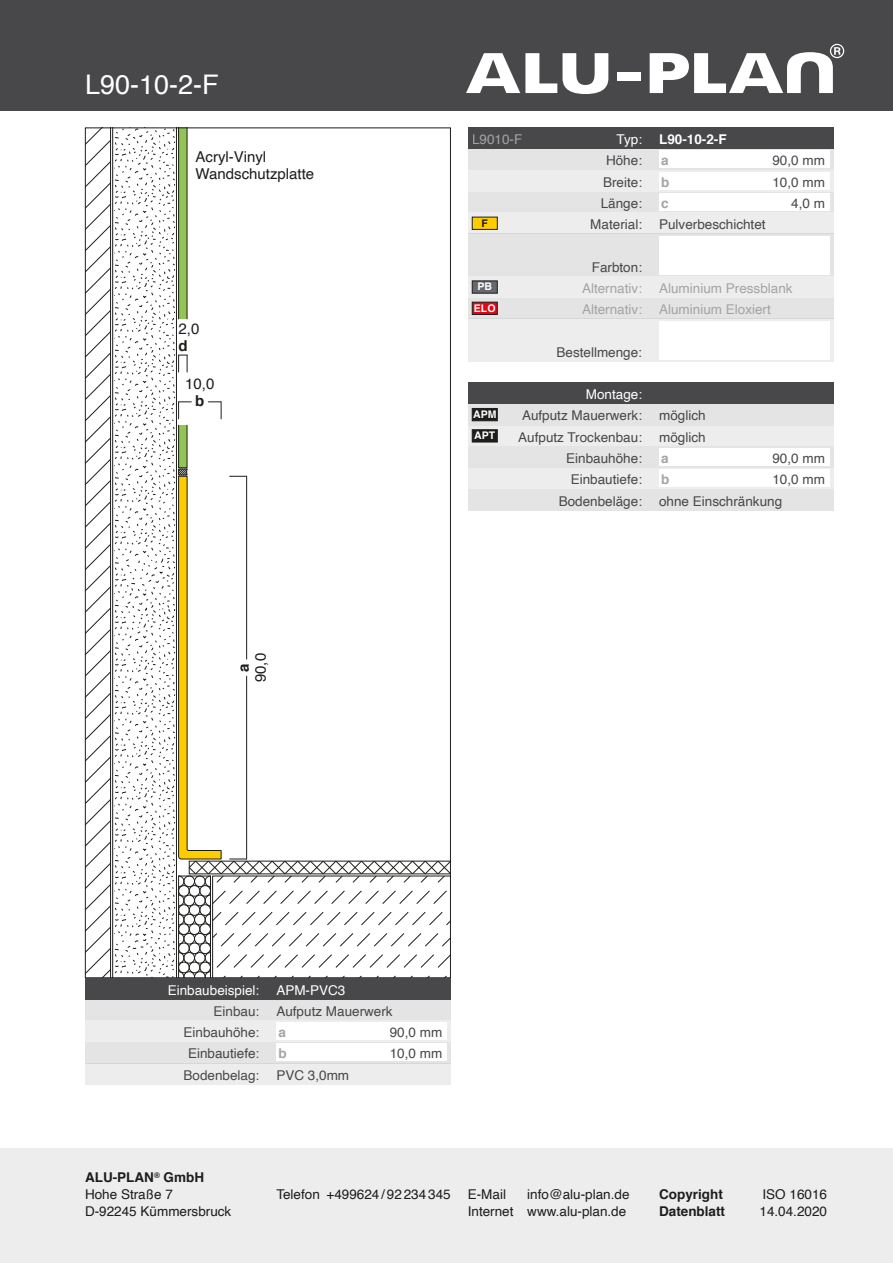
<style>
.page{position:relative;width:893px;height:1263px;background:#fff}
.page>*{position:absolute;margin:0;border:0;box-sizing:border-box;transform-origin:0 0}
.t1{font:27px "Helvetica";color:#fff}
.t2{font:15px/17px "Helvetica";color:#1d1d1b}
.t3{font:700 15px "Helvetica";color:#1d1d1b}
.t4{font:13.5px "Helvetica";color:#48484a}
.t5{font:13.5px/17px "Helvetica";color:#1d1d1b}
.t6{font:13.5px "Helvetica";color:#a4a4a6}
.t7{font:13.5px "Helvetica";color:#fff}
.t8{font:700 13.5px "Helvetica";color:#1d1d1b}
.t9{font:700 13.5px "Helvetica";color:#fff}
.t10{font:700 13.5px "Helvetica";color:#a4a4a6}
.t11{font:13.5px "Helvetica";color:#a4a4a7}
.t12{font:700 10.5px/21.3px "Helvetica";color:#fff}
.t13{font:700 10.5px "Helvetica";color:#1d1d1b}
.s1{font-weight:700}
</style>
<div class="page">
<div style="left:0;top:1148px;width:893px;height:115px;background:#ededee"></div>
<div style="left:0;top:0;width:893px;height:111px;background:#48484a"></div>
<svg style="left:87px;top:130px;width:362px;height:846px"></svg>
<div style="left:468px;top:425px;width:365px;height:21px;background:#ededee"></div>
<div style="left:468px;top:404px;width:365px;height:21px;background:#e4e4e5"></div>
<div style="left:468px;top:489px;width:365px;height:21px;background:#e4e4e5"></div>
<div style="left:468px;top:468px;width:365px;height:21px;background:#ededee"></div>
<div style="left:659px;top:470px;width:170px;height:17px;background:#fff"></div>
<div style="left:468px;top:446px;width:365px;height:22px;background:#e4e4e5"></div>
<div style="left:659px;top:449px;width:170px;height:17px;background:#fff"></div>
<div style="left:468px;top:383px;width:365px;height:21px;background:#48484a"></div>
<div style="left:85px;top:999px;width:366px;height:21px;background:#e4e4e5"></div>
<svg style="left:85px;top:1020px;width:366px;height:64px"></svg>
<div style="left:276px;top:1023px;width:170px;height:17px;background:#fff"></div>
<div style="left:85px;top:978px;width:366px;height:21px;background:#48484a"></div>
<div style="left:468px;top:191px;width:365px;height:22px;background:#e4e4e5"></div>
<div style="left:659px;top:193px;width:170px;height:17px;background:#fff"></div>
<div style="left:468px;top:170px;width:365px;height:21px;background:#ededee"></div>
<div style="left:659px;top:172px;width:170px;height:17px;background:#fff"></div>
<div style="left:468px;top:149px;width:365px;height:21px;background:#e4e4e5"></div>
<div style="left:659px;top:151px;width:170px;height:17px;background:#fff"></div>
<div style="left:468px;top:128px;width:365px;height:21px;background:#48484a"></div>
<svg style="left:468px;top:213px;width:365px;height:148px"></svg>
<div style="left:472px;top:408px;width:25px;height:13px;background:#1d1d1b;border:1px solid #1d1d1b"></div>
<div style="left:472px;top:429px;width:25px;height:13px;background:#1d1d1b;border:1px solid #1d1d1b"></div>
<div style="left:472px;top:217px;width:25px;height:13px;background:#fc0;border:1px solid #1d1d1b"></div>
<div style="left:472px;top:281px;width:25px;height:12px;background:#65686f;border:1px solid #1d1d1b"></div>
<div style="left:472px;top:302px;width:25px;height:13px;background:#e30614;border:1px solid #1d1d1b"></div>
<svg style="left:650px;top:44px;width:194px;height:49px"></svg>
<div style="left:617px;top:72px;width:23px;height:9px;background:#fff"></div>
<svg style="left:466px;top:53px;width:142px;height:41px"></svg>
<h1 class="t1" style="left:85px;top:63px;width:135px">L90-10-2-F</h1>
<p class="t2" style="left:196px;top:148px;width:120px">Acryl-Vinyl<br>Wandschutzplatte</p>
<p class="t2" style="left:179px;top:321px;width:22px">2,0</p>
<p class="t3" style="left:179px;top:334px;width:11px">d</p>
<p class="t2" style="left:185px;top:375px;width:31px">10,0</p>
<p class="t3" style="left:195px;top:388px;width:11px">b</p>
<p class="t3" style="left:232px;top:672px;width:10px;rotate:-90deg">a</p>
<p class="t2" style="left:253px;top:682px;width:31px;rotate:-90deg">90,0</p>
<p class="t11" style="left:472px;top:129px;width:52px">L9010-F</p>
<p class="t7" style="left:617px;top:129px;width:27px">Typ:</p>
<p class="t9" style="left:659px;top:128px;width:69px">L90-10-2-F</p>
<p class="t4" style="left:606px;top:150px;width:38px">Höhe:</p>
<p class="t10" style="left:661px;top:150px;width:9px">a</p>
<p class="t4" style="left:772px;top:150px;width:54px">90,0 mm</p>
<p class="t4" style="left:603px;top:171px;width:41px">Breite:</p>
<p class="t10" style="left:661px;top:171px;width:10px">b</p>
<p class="t4" style="left:772px;top:171px;width:54px">10,0 mm</p>
<p class="t4" style="left:601px;top:193px;width:43px">Länge:</p>
<p class="t10" style="left:661px;top:192px;width:9px">c</p>
<p class="t4" style="left:791px;top:193px;width:35px">4,0 m</p>
<p class="t13" style="left:482px;top:214px;width:8px">F</p>
<p class="t4" style="left:590px;top:214px;width:53px">Material:</p>
<p class="t4" style="left:659px;top:214px;width:108px">Pulverbeschichtet</p>
<p class="t4" style="left:592px;top:256px;width:52px">Farbton:</p>
<p class="t12" style="left:474px;top:276px;width:23px;text-align:center">PB<br>ELO</p>
<p class="t6" style="left:582px;top:278px;width:62px">Alternativ:</p>
<p class="t6" style="left:582px;top:299px;width:62px">Alternativ:</p>
<p class="t6" style="left:659px;top:278px;width:135px">Aluminium Pressblank</p>
<p class="t6" style="left:659px;top:299px;width:113px">Aluminium Eloxiert</p>
<p class="t4" style="left:556px;top:341px;width:87px">Bestellmenge:</p>
<p class="t12" style="left:473px;top:404px;width:25px">APM<br>APT</p>
<p class="t7" style="left:586px;top:384px;width:58px">Montage:</p>
<p class="t4" style="left:518px;top:427px;width:125px">Aufputz Trockenbau:</p>
<p class="t4" style="left:659px;top:427px;width:48px">möglich</p>
<p class="t4" style="left:522px;top:405px;width:122px">Aufputz Mauerwerk:</p>
<p class="t4" style="left:659px;top:405px;width:48px">möglich</p>
<p class="t4" style="left:566px;top:448px;width:77px">Einbauhöhe:</p>
<p class="t10" style="left:661px;top:447px;width:9px">a</p>
<p class="t4" style="left:772px;top:448px;width:54px">90,0 mm</p>
<p class="t4" style="left:571px;top:469px;width:73px">Einbautiefe:</p>
<p class="t10" style="left:661px;top:469px;width:10px">b</p>
<p class="t4" style="left:772px;top:469px;width:54px">10,0 mm</p>
<p class="t4" style="left:559px;top:490px;width:85px">Bodenbeläge:</p>
<p class="t4" style="left:659px;top:490px;width:125px">ohne Einschränkung</p>
<p class="t7" style="left:168px;top:979px;width:93px">Einbaubeispiel:</p>
<p class="t4" style="left:214px;top:1001px;width:47px">Einbau:</p>
<p class="t7" style="left:276px;top:979px;width:71px">APM-PVC3</p>
<p class="t4" style="left:276px;top:1001px;width:118px">Aufputz Mauerwerk</p>
<p class="t4" style="left:184px;top:1022px;width:77px">Einbauhöhe:</p>
<p class="t10" style="left:279px;top:1021px;width:9px">a</p>
<p class="t4" style="left:390px;top:1022px;width:54px">90,0 mm</p>
<p class="t4" style="left:188px;top:1043px;width:73px">Einbautiefe:</p>
<p class="t10" style="left:279px;top:1043px;width:10px">b</p>
<p class="t4" style="left:390px;top:1043px;width:54px">10,0 mm</p>
<p class="t4" style="left:184px;top:1064px;width:77px">Bodenbelag:</p>
<p class="t4" style="left:276px;top:1064px;width:74px">PVC 3,0mm</p>
<p class="t5" style="left:85px;top:1169px;width:148px"><span class="s1">ALU-PLAN</span><sup>®</sup> <span class="s1">GmbH<br></span>Hohe Straße 7<br>D-92245 Kümmersbruck</p>
<p class="t5" style="left:276px;top:1186px;width:176px">Telefon +499624 /92234345</p>
<p class="t8" style="left:659px;top:1183px;width:65px">Copyright</p>
<p class="t5" style="left:762px;top:1186px;width:66px">ISO 16016</p>
<p class="t8" style="left:659px;top:1200px;width:68px">Datenblatt</p>
<p class="t5" style="left:759px;top:1203px;width:69px">14.04.2020</p>
<p class="t5" style="left:468px;top:1186px;width:163px;text-align:right">info@alu-plan.de<br>Internet www.alu-plan.de</p>
<p class="t5" style="left:468px;top:1186px;width:40px">E-Mail</p>
</div>
